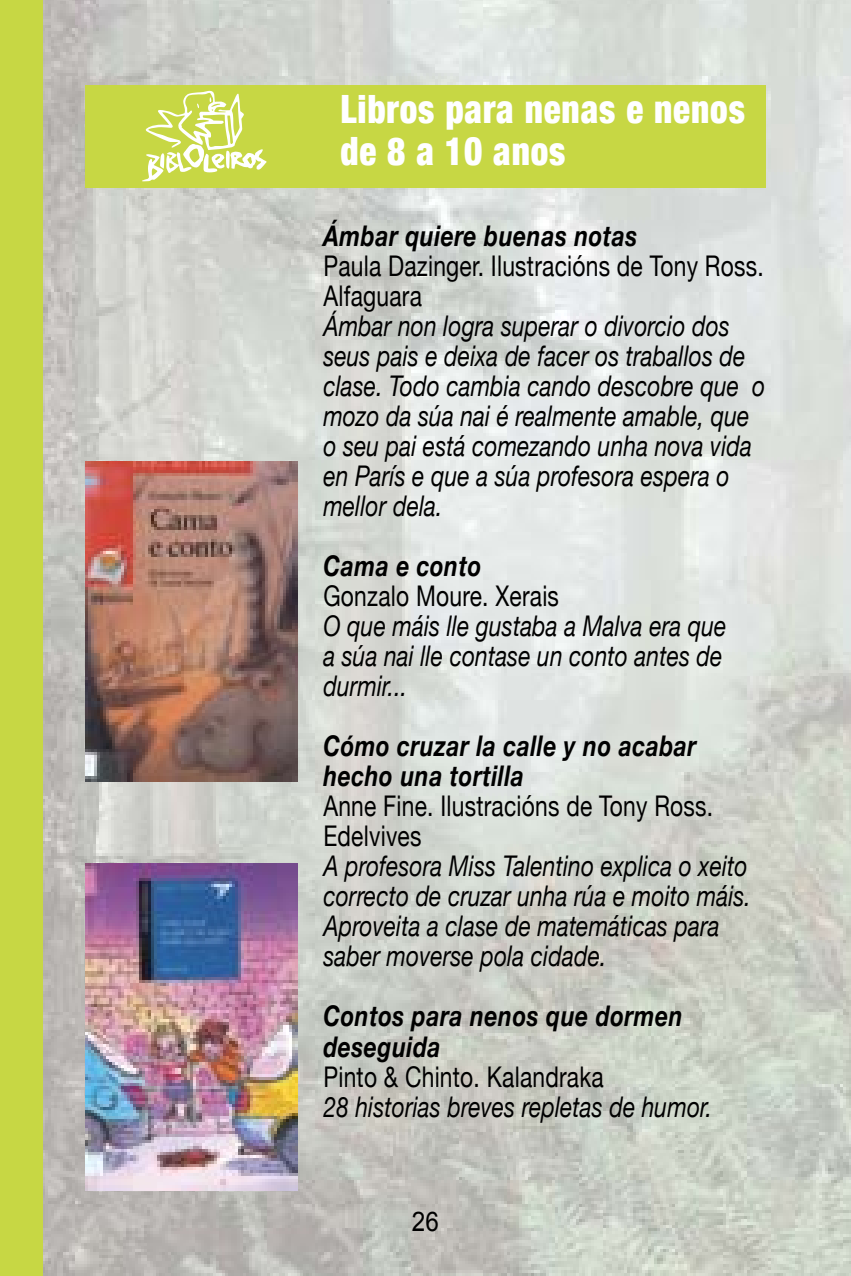
<style>
.page{position:relative;width:851px;height:1276px;background:#fff}
.page>*{position:absolute;margin:0;border:0;box-sizing:border-box;transform-origin:0 0}
.t1{font:900 condensed 39px/42px "Helvetica Neue";letter-spacing:.025em;color:#fff;scale:.9 1}
.t2{font:italic 28.5px/30px "Helvetica Neue";letter-spacing:.005em;color:#000;scale:.8 1}
.t3{font:28.5px/30px "Helvetica Neue";letter-spacing:.01em;color:#000;scale:.8 1}
.t4{font:italic 700 28.5px/30px "Helvetica Neue";letter-spacing:.025em;color:#000;scale:.8 1}
.t5{font:27px "Arial";color:#000;scale:.9 1}
</style>
<div class="page">
<img style="left:43px;top:0;width:807px;height:1276px">
<div style="left:85px;top:85px;width:680px;height:102px;background:#c7d744"></div>
<svg style="left:142px;top:91px;width:124px;height:90px"></svg>
<div style="left:0;top:0;width:43px;height:1276px;background:#c7d744"></div>
<img style="left:85px;top:461px;width:213px;height:321px">
<img style="left:85px;top:864px;width:213px;height:327px">
<h1 class="t1" style="left:340px;top:87px;width:451px">Libros para nenas e nenos de 8 a 10 anos</h1>
<p class="t4" style="left:323px;top:220px;width:394px">Ámbar quiere buenas notas</p>
<p class="t3" style="left:323px;top:250px;width:552px">Paula Dazinger. Ilustracións de Tony Ross.<br>Alfaguara</p>
<p class="t2" style="left:323px;top:310px;width:553px">Ámbar non logra superar o divorcio dos seus pais e deixa de facer os traballos de clase. Todo cambia cando descobre que o mozo da súa nai é realmente amable, que o seu pai está comezando unha nova vida en París e que a súa profesora espera o mellor dela.</p>
<p class="t4" style="left:323px;top:550px;width:199px">Cama e conto</p>
<p class="t3" style="left:323px;top:581px;width:296px">Gonzalo Moure. Xerais</p>
<p class="t2" style="left:323px;top:610px;width:505px">O que máis lle gustaba a Malva era que a súa nai lle contase un conto antes de durmir...</p>
<p class="t4" style="left:323px;top:730px;width:468px">Cómo cruzar la calle y no acabar hecho una tortilla</p>
<p class="t3" style="left:323px;top:791px;width:488px">Anne Fine. Ilustracións de Tony Ross.<br>Edelvives</p>
<p class="t2" style="left:323px;top:851px;width:536px">A profesora Miss Talentino explica o xeito correcto de cruzar unha rúa e moito máis.<br>Aproveita a clase de matemáticas para saber moverse pola cidade.</p>
<p class="t4" style="left:323px;top:1000px;width:450px">Contos para nenos que dormen deseguida</p>
<p class="t3" style="left:323px;top:1061px;width:352px">Pinto &amp; Chinto. Kalandraka</p>
<p class="t2" style="left:323px;top:1091px;width:487px">28 historias breves repletas de humor.</p>
<p class="t5" style="left:412px;top:1203px;width:32px">26</p>
</div>
